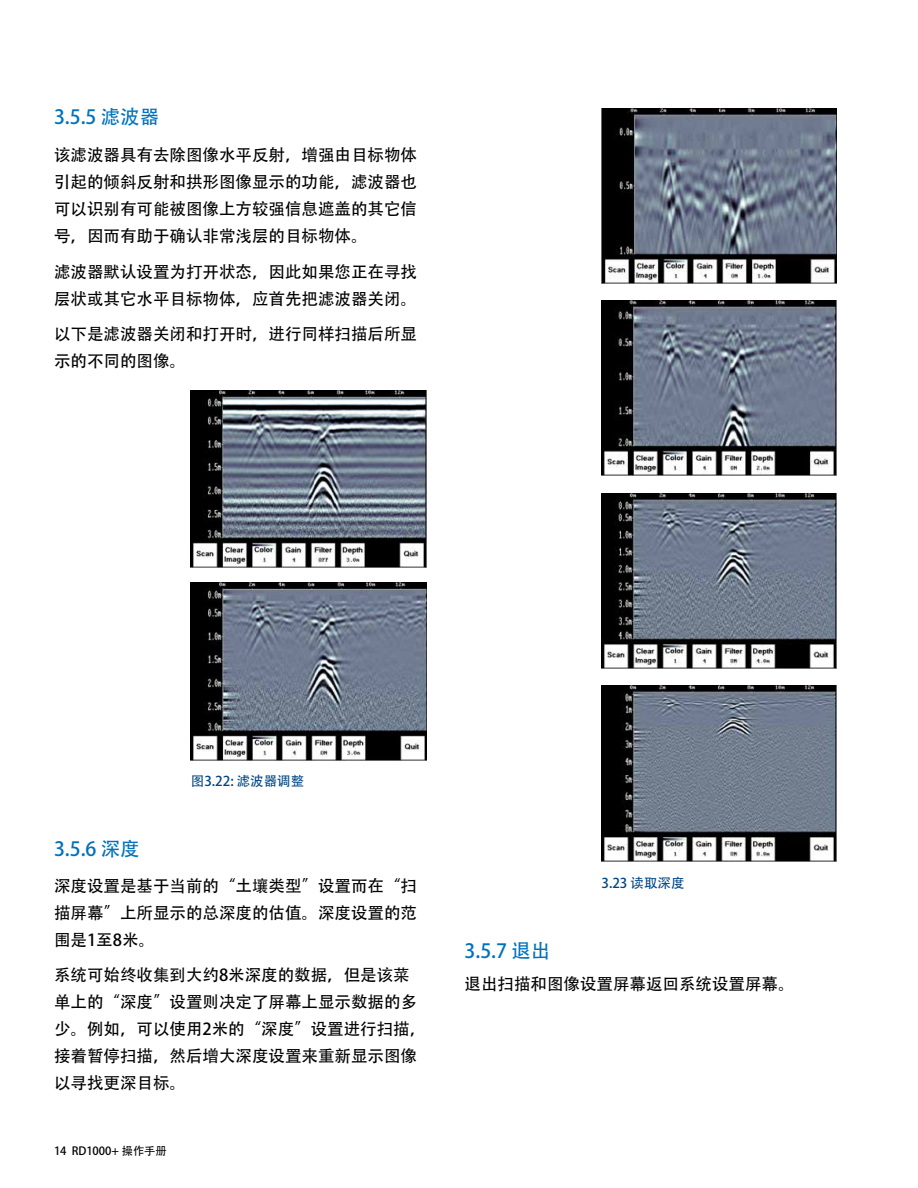
<style>
.page{position:relative;width:918px;height:1188px;background:#fff}
.page>*{position:absolute;margin:0;border:0;box-sizing:border-box;transform-origin:0 0}
.t1{font:19.5px "Adobe Heiti Std";color:#0072bc}
.t2{font:16.5px/27px "Adobe Heiti Std";color:#000}
.t3{font:13.5px "Adobe Heiti Std";color:#004785}
.t4{font:11.25px "Adobe Heiti Std";color:#000}
</style>
<div class="page">
<img style="left:191px;top:391px;width:235px;height:177px">
<img style="left:191px;top:582px;width:235px;height:179px">
<img style="left:602px;top:686px;width:235px;height:176px">
<img style="left:602px;top:108px;width:235px;height:175px">
<img style="left:602px;top:301px;width:235px;height:175px">
<img style="left:602px;top:494px;width:235px;height:175px">
<p class="t1" style="left:54px;top:105px;width:107px">3.5.5 滤波器</p>
<p class="t2" style="left:54px;top:142px;width:364px;text-align:justify">该滤波器具有去除图像水平反射，增强由目标物体引起的倾斜反射和拱形图像显示的功能，滤波器也可以识别有可能被图像上方较强信息遮盖的其它信号，因而有助于确认非常浅层的目标物体。</p>
<p class="t2" style="left:54px;top:259px;width:364px">滤波器默认设置为打开状态，因此如果您正在寻找层状或其它水平目标物体，应首先把滤波器关闭。</p>
<p class="t2" style="left:54px;top:321px;width:364px">以下是滤波器关闭和打开时，进行同样扫描后所显示的不同的图像。</p>
<p class="t3" style="left:191px;top:773px;width:115px">图3.22: 滤波器调整</p>
<p class="t1" style="left:54px;top:837px;width:87px">3.5.6 深度</p>
<p class="t2" style="left:54px;top:872px;width:364px;text-align:justify">深度设置是基于当前的“土壤类型”设置而在“扫描屏幕”上所显示的总深度的估值。深度设置的范围是1至8米。</p>
<p class="t2" style="left:54px;top:962px;width:374px">系统可始终收集到大约8米深度的数据，但是该菜单上的“深度”设置则决定了屏幕上显示数据的多少。例如，可以使用2米的“深度”设置进行扫描，接着暂停扫描，然后增大深度设置来重新显示图像以寻找更深目标。</p>
<p class="t4" style="left:54px;top:1144px;width:114px">14 RD1000+ 操作手册</p>
<p class="t3" style="left:602px;top:875px;width:85px">3.23 读取深度</p>
<p class="t1" style="left:465px;top:939px;width:87px">3.5.7 退出</p>
<p class="t2" style="left:465px;top:971px;width:331px">退出扫描和图像设置屏幕返回系统设置屏幕。</p>
</div>
